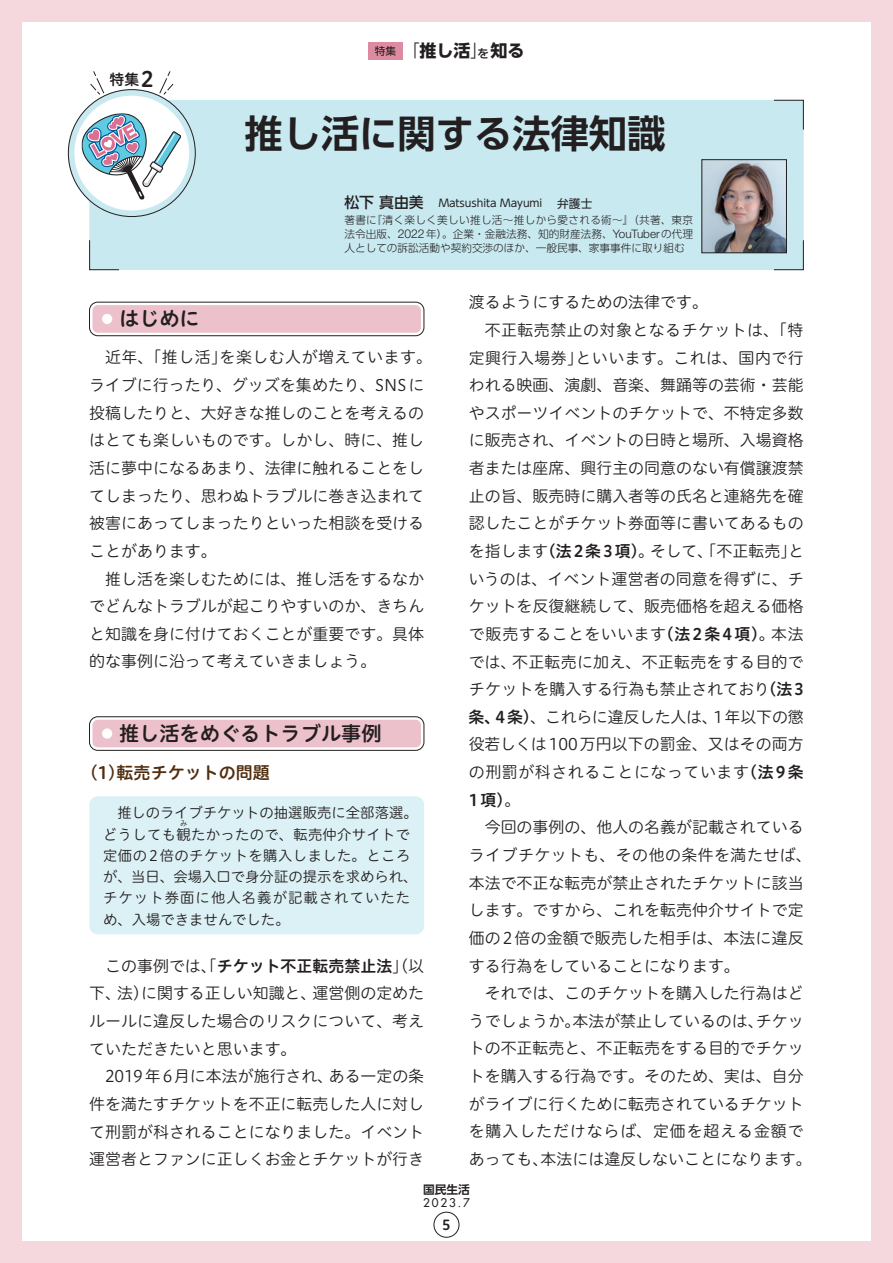
<style>
.page{position:relative;width:893px;height:1263px;background:#fff}
.page>*{position:absolute;margin:0;border:0;box-sizing:border-box;transform-origin:0 0}
.t1{font:700 38.25px "UD Shin Go Pro De";color:#231f20}
.t2{font:20.25px "Hiragino UD Sans R Std W6";color:#231f20}
.t3{font:16.95px "Hiragino UD Sans R Std W6";color:#512e10}
.t4{font:700 16.95px "UD Shin Go Pro";color:#231f20}
.t5{font:15.9px/27.6px "Hiragino UD Sans R Std W3";color:#231f20;text-align:justify}
.t6{font:15.9px "Hiragino UD Sans R Std W3";letter-spacing:.03em;color:#231f20}
.t7{font:15.9px "Hiragino UD Sans R Std W3";letter-spacing:.02em;color:#231f20}
.t8{font:15.9px "Hiragino UD Sans R Std W3";letter-spacing:.035em;color:#231f20}
.t9{font:15.9px "Hiragino UD Sans R Std W6";color:#231f20}
.t10{font:14.85px "Hiragino UD Sans R Std W6";color:#231f20}
.t11{font:14.4px/21.3px "Hiragino UD Sans R Std W3";letter-spacing:.02em;color:#231f20}
.t12{font:13.8px "Hiragino UD Sans R Std W6";color:#231f20}
.t13{font:500 11.7px "Futura Std";color:#231f20}
.t14{font:700 11.7px "UD Shin Go Pro De";color:#231f20}
.t15{font:11.7px "UD Shin Go Pro";color:#231f20}
.t16{font:300 10.65px/13.8px "UD Shin Go Pro";color:#231f20;text-align:justify}
.t17{font:10.65px "UD Shin Go Pro";color:#231f20}
.t18{font:7.2px "Hiragino UD Sans R Std W3";color:#231f20}
.s1{font-size:21.3px}
.s2{font-weight:400;font-size:10.65px}
.s3{font-weight:300}
.s4{font-weight:500;font-size:11.85px}
.s5{font-weight:500;font-size:14.85px}
.s6{font-family:"Helvetica Neue LT Std";font-size:12.15px}
.s7{font-family:"Helvetica Neue LT Std";font-size:11.7px}
.s8{font-family:"Hiragino UD Sans R Std W6"}
.s9{font-family:"Hiragino UD Sans R Std W3"}
</style>
<div class="page">
<div style="left:0;top:0;width:21px;height:1263px;background:#f4d8de"></div>
<div style="left:0;top:1242px;width:893px;height:21px;background:#f4d8de"></div>
<div style="left:0;top:0;width:893px;height:21px;background:#f4d8de"></div>
<div style="left:872px;top:0;width:21px;height:1263px;background:#f4d8de"></div>
<div style="left:368px;top:43px;width:34px;height:17px;background:#dd8ba1"></div>
<div style="left:89px;top:796px;width:335px;height:138px;background:#dcf1f5;border-radius:9px"></div>
<div style="left:91px;top:303px;width:332px;height:31px;background:#edc1cb;border-radius:7px"></div>
<div style="left:89px;top:302px;width:335px;height:34px;border:3px solid #fff;border-radius:7px"></div>
<div style="left:89px;top:302px;width:335px;height:34px;border:1px solid #231f20;border-radius:8px"></div>
<div style="left:102px;top:314px;width:10px;height:10px;background:#fff;border-radius:50%"></div>
<div style="left:91px;top:718px;width:332px;height:31px;background:#edc1cb;border-radius:7px"></div>
<div style="left:89px;top:716px;width:335px;height:34px;border:3px solid #fff;border-radius:7px"></div>
<div style="left:89px;top:716px;width:335px;height:34px;border:1px solid #231f20;border-radius:8px"></div>
<div style="left:102px;top:728px;width:10px;height:11px;background:#fff;border-radius:50%"></div>
<div style="left:89px;top:100px;width:715px;height:170px;background:#c8e9f0"></div>
<svg style="left:89px;top:240px;width:31px;height:30px"></svg>
<svg style="left:773px;top:100px;width:31px;height:30px"></svg>
<svg style="left:773px;top:240px;width:31px;height:30px"></svg>
<svg style="left:90px;top:71px;width:15px;height:24px"></svg>
<svg style="left:159px;top:71px;width:15px;height:24px"></svg>
<svg style="left:71px;top:92px;width:121px;height:122px"></svg>
<svg style="left:81px;top:113px;width:100px;height:87px"></svg>
<div style="left:68px;top:89px;width:128px;height:128px;border:6px solid #c8e9f0;border-radius:50%"></div>
<img style="left:704px;top:161px;width:81px;height:90px">
<div style="left:702px;top:159px;width:85px;height:94px;border:1px solid #231f20"></div>
<div style="left:434px;top:1212px;width:25px;height:25px;border:1px solid #231f20;border-radius:50%"></div>
<p class="t10" style="left:109px;top:68px;width:46px">特集<span class="s1">2</span></p>
<p class="t4" style="left:375px;top:37px;width:151px"><span class="s2">特集</span> <span class="s3">「</span>推し活<span class="s3">」</span><span class="s4">を</span>知る</p>
<h1 class="t1" style="left:244px;top:103px;width:422px">推し活に関する法律知識</h1>
<p class="t17" style="left:344px;top:194px;width:199px"><span class="s5">松下 真由美　</span>Matsushita Mayumi</p>
<p class="t15" style="left:557px;top:194px;width:37px">弁護士</p>
<p class="t16" style="left:344px;top:213px;width:350px">著書に『清く楽しく美しい推し活～推しから愛される術～』（共著、東京法令出版、<span class="s6">2022</span>年）。企業・金融法務、知的財産法務、<span class="s7">YouTuber</span>の代理人としての訴訟活動や契約交渉のほか、一般民事、家事事件に取り組む</p>
<p class="t2" style="left:119px;top:303px;width:82px">はじめに</p>
<p class="t5" style="left:89px;top:343px;width:344px;text-align:left;text-indent:16px">近年、「推し活」を楽しむ人が増えています。ライブに行ったり、グッズを集めたり、SNSに投稿したりと、大好きな推しのことを考えるのはとても楽しいものです。しかし、時に、推し活に夢中になるあまり、法律に触れることをしてしまったり、思わぬトラブルに巻き込まれて被害にあってしまったりといった相談を受けることがあります。</p>
<p class="t5" style="left:89px;top:564px;width:336px;text-indent:16px">推し活を楽しむためには、推し活をするなかでどんなトラブルが起こりやすいのか、きちんと知識を身に付けておくことが重要です。具体的な事例に沿って考えていきましょう。</p>
<p class="t2" style="left:119px;top:718px;width:264px">推し活をめぐるトラブル事例</p>
<p class="t3" style="left:81px;top:760px;width:190px">（1）転売チケットの問題</p>
<p class="t11" style="left:103px;top:801px;width:316px;text-indent:14px">推しのライブチケットの抽選販売に全部落選。どうしても観たかったので、転売仲介サイトで</p>
<p class="t18" style="left:180px;top:818px;width:9px">み</p>
<p class="t11" style="left:103px;top:844px;width:316px">定価の2倍のチケットを購入しました。ところが、当日、会場入口で身分証の提示を求められ、チケット券面に他人名義が記載されていたため、入場できませんでした。</p>
<p class="t5" style="left:89px;top:951px;width:336px;text-indent:16px">この事例では、「<span class="s8">チケット不正転売禁止法</span>」（以下、法）に関する正しい知識と、運営側の定めたルールに違反した場合のリスクについて、考えていただきたいと思います。</p>
<p class="t5" style="left:89px;top:1061px;width:336px;text-indent:16px">2019年6月に本法が施行され、ある一定の条件を満たすチケットを不正に転売した人に対して刑罰が科されることになりました。イベント運営者とファンに正しくお金とチケットが行き</p>
<p class="t5" style="left:469px;top:288px;width:241px">渡るようにするための法律です。</p>
<p class="t6" style="left:485px;top:318px;width:320px">不正転売禁止の対象となるチケットは、「特</p>
<p class="t6" style="left:469px;top:346px;width:336px">定興行入場券」といいます。これは、国内で行</p>
<p class="t5" style="left:469px;top:371px;width:336px">われる映画、演劇、音楽、舞踊等の芸術・芸能</p>
<p class="t5" style="left:469px;top:398px;width:336px">やスポーツイベントのチケットで、不特定多数</p>
<p class="t5" style="left:469px;top:426px;width:336px">に販売され、イベントの日時と場所、入場資格</p>
<p class="t5" style="left:469px;top:453px;width:336px">者または座席、興行主の同意のない有償譲渡禁</p>
<p class="t5" style="left:469px;top:481px;width:336px">止の旨、販売時に購入者等の氏名と連絡先を確</p>
<p class="t5" style="left:469px;top:509px;width:336px">認したことがチケット券面等に書いてあるもの</p>
<p class="t5" style="left:469px;top:536px;width:337px">を指します<span class="s8">（法2条3項）</span>。そして、「不正転売」と</p>
<p class="t5" style="left:469px;top:564px;width:337px">いうのは、イベント運営者の同意を得ずに、チ</p>
<p class="t5" style="left:469px;top:592px;width:336px">ケットを反復継続して、販売価格を超える価格</p>
<p class="t6" style="left:469px;top:622px;width:336px">で販売することをいいます<span class="s8">（法2条4項）</span>。本法</p>
<p class="t7" style="left:469px;top:650px;width:337px">では、不正転売に加え、不正転売をする目的で</p>
<p class="t5" style="left:469px;top:674px;width:337px">チケットを購入する行為も禁止されており<span class="s8">（法3</span></p>
<p class="t5" style="left:469px;top:702px;width:337px"><span class="s8">条、4条）</span>、これらに違反した人は、1年以下の懲</p>
<p class="t5" style="left:469px;top:730px;width:336px">役若しくは100万円以下の罰金、又はその両方</p>
<p class="t8" style="left:469px;top:760px;width:336px">の刑罰が科されることになっています<span class="s8">（法9条</span></p>
<p class="t9" style="left:469px;top:788px;width:53px">1項）<span class="s9">。</span></p>
<p class="t5" style="left:469px;top:813px;width:344px;text-align:left;text-indent:16px">今回の事例の、他人の名義が記載されているライブチケットも、その他の条件を満たせば、本法で不正な転売が禁止されたチケットに該当します。ですから、これを転売仲介サイトで定価の 2倍の金額で販売した相手は、本法に違反する行為をしていることになります。</p>
<p class="t5" style="left:469px;top:978px;width:344px;text-align:center">それでは、このチケットを購入した行為はど<br>うでしょうか。本法が禁止しているのは、チケットの不正転売と、不正転売をする目的でチケットを購入する行為です。そのため、実は、自分がライブに行くために転売されているチケットを購入しただけならば、定価を超える金額であっても、本法には違反しないことになります。</p>
<p class="t14" style="left:423px;top:1179px;width:48px">国民生活</p>
<p class="t13" style="left:423px;top:1196px;width:48px">2023.7</p>
<p class="t12" style="left:442px;top:1214px;width:10px">5</p>
</div>
